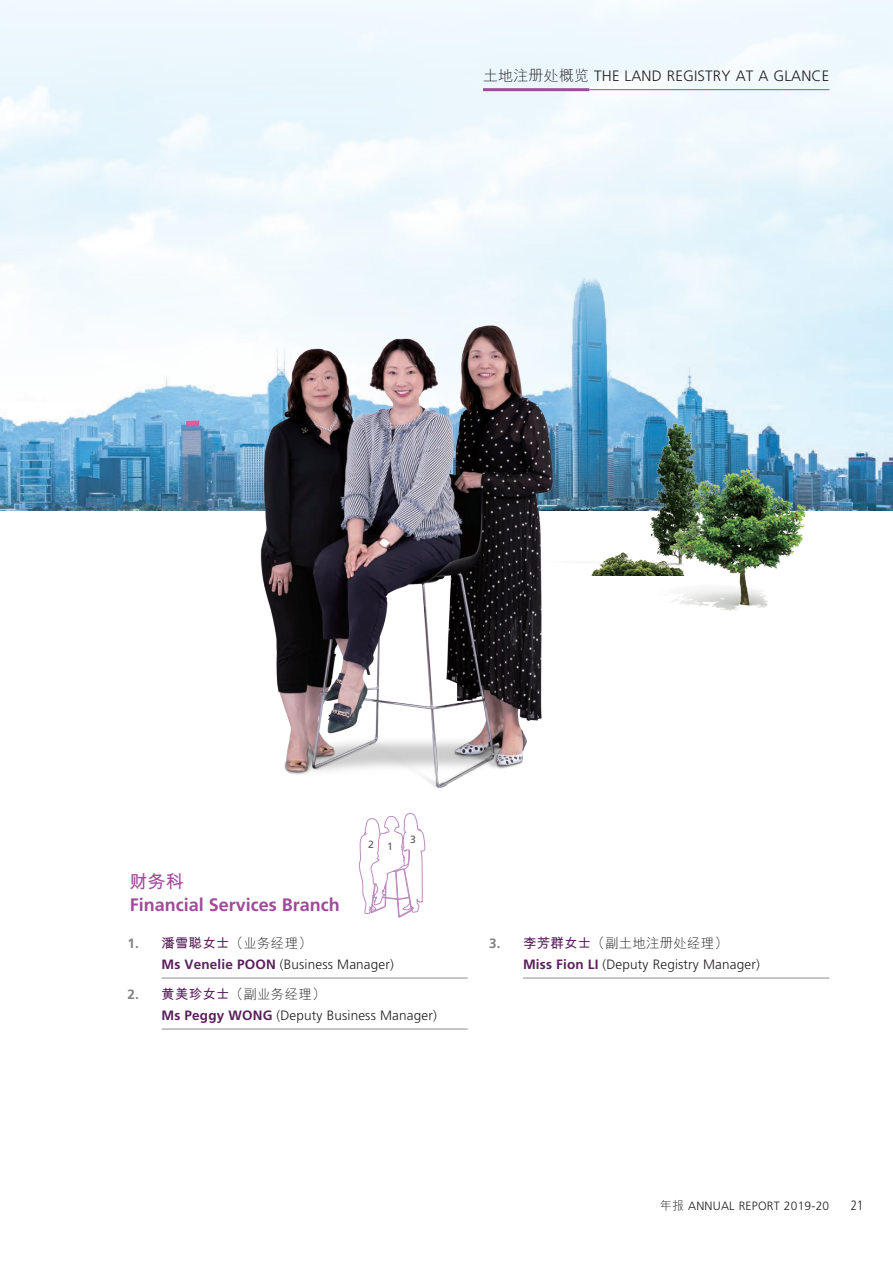
<style>
.page{position:relative;width:893px;height:1263px;background:#fff}
.page>*{position:absolute;margin:0;border:0;box-sizing:border-box;transform-origin:0 0}
.t1{font:700 18px/22.5px "Frutiger LT Std";color:#a1499b}
.t2{font:300 15px "Frutiger LT Std";letter-spacing:.015em;color:#231f20}
.t3{font:300 13.5px/21px "Frutiger LT Std";letter-spacing:.015em;color:#231f20}
.t4{font:300 condensed 13.5px "Frutiger LT Std";color:#231f20}
.t5{font:300 12px "Frutiger LT Std";letter-spacing:.02em;color:#231f20}
.t6{font:10.5px "Frutiger LT Std";color:#57585a}
.s1{font-family:"M Hei PRC"}
.s2{font-weight:700;color:#808285}
.s3{font-family:"M Hei PRC";font-weight:700;color:#5a205c}
.s4{font-weight:700;color:#5a205c}
</style>
<div class="page">
<img style="left:0;top:142px;width:893px;height:368px">
<img style="left:0;top:230px;width:829px;height:558px">
<hr style="left:483px;top:88px;width:106px;height:3px;background:#a1499b">
<hr style="left:589px;top:89px;width:240px;height:1px;background:#a1499b">
<hr style="left:162px;top:977px;width:306px;height:1px;background:#939598">
<hr style="left:162px;top:1028px;width:306px;height:1px;background:#939598">
<hr style="left:523px;top:977px;width:306px;height:1px;background:#939598">
<svg style="left:359px;top:813px;width:67px;height:105px"></svg>
<p class="t2" style="left:483px;top:68px;width:348px"><span class="s1">土地注册处概览</span> THE LAND REGISTRY AT A GLANCE</p>
<p class="t6" style="left:368px;top:838px;width:7px">2</p>
<p class="t6" style="left:387px;top:840px;width:7px">1</p>
<p class="t6" style="left:410px;top:833px;width:7px">3</p>
<h2 class="t1" style="left:130px;top:871px;width:212px"><span class="s1">财务科<br></span>Financial Services Branch</h2>
<p class="t3" style="left:162px;top:933px;width:234px;text-indent:-34px"><span class="s2">1.</span> <span class="s3">潘雪聪女士</span><span class="s1">（业务经理）<br></span><span class="s4">Ms Venelie POON</span> (Business Manager)</p>
<p class="t3" style="left:162px;top:984px;width:277px;text-indent:-34px"><span class="s2">2.</span> <span class="s3">黄美珍女士</span><span class="s1">（副业务经理）<br></span><span class="s4">Ms Peggy WONG</span> (Deputy Business Manager)</p>
<p class="t3" style="left:523px;top:933px;width:238px;text-indent:-34px"><span class="s2">3.</span> <span class="s3">李芳群女士</span><span class="s1">（副土地注册处经理）<br></span><span class="s4">Miss Fion LI</span> (Deputy Registry Manager)</p>
<p class="t5" style="left:660px;top:1199px;width:171px"><span class="s1">年报</span> ANNUAL REPORT 2019-20</p>
<p class="t4" style="left:850px;top:1198px;width:14px">21</p>
</div>
